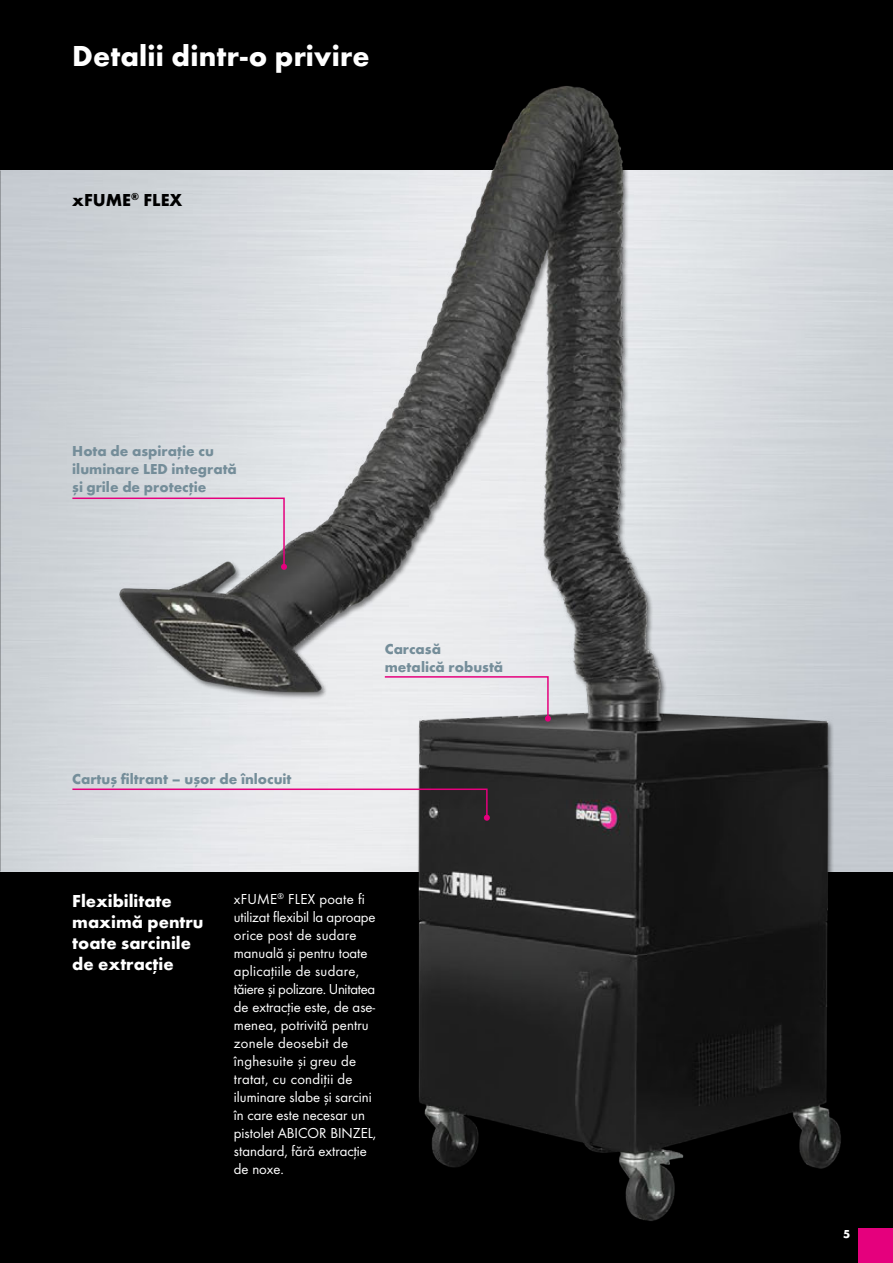
<style>
.page{position:relative;width:893px;height:1263px;background:#000}
.page>*{position:absolute;margin:0;border:0;box-sizing:border-box;transform-origin:0 0}
.t1{font:700 30px "Futura TOT";letter-spacing:.005em;color:#fff}
.t2{font:700 18px/21px "Futura TOT";color:#fff}
.t3{font:700 18px "Futura TOT";color:#000}
.t4{font:15px/18px "Futura TOT Boo";color:#fff}
.t5{font:700 15px/18px "Futura TOT";color:#748d99}
.t6{font:700 12px "Futura TOT";color:#fff}
</style>
<div class="page">
<div style="left:859px;top:1229px;width:34px;height:34px;background:#e5007d"></div>
<img style="left:1px;top:170px;width:892px;height:702px">
<img style="left:0;top:170px;width:1px;height:702px">
<img style="left:109px;top:86px;width:750px;height:1151px">
<svg style="left:71px;top:497px;width:216px;height:73px"></svg>
<svg style="left:383px;top:675px;width:168px;height:47px"></svg>
<svg style="left:71px;top:788px;width:419px;height:33px"></svg>
<h1 class="t1" style="left:72px;top:38px;width:299px">Detalii dintr-o privire</h1>
<p class="t3" style="left:72px;top:188px;width:112px">xFUME<sup>®</sup> FLEX</p>
<p class="t5" style="left:72px;top:442px;width:166px">Hota de aspiraţie cu iluminare LED integrată și grile de protecţie</p>
<p class="t5" style="left:72px;top:769px;width:221px">Cartuș filtrant – ușor de înlocuit</p>
<p class="t5" style="left:385px;top:640px;width:120px">Carcasă metalică robustă</p>
<p class="t2" style="left:72px;top:890px;width:133px">Flexibilitate maximă pentru toate sarcinile de extracţie</p>
<p class="t4" style="left:234px;top:890px;width:144px">xFUME<sup>®</sup> FLEX poate fi utilizat flexibil la aproape orice post de sudare manuală și pentru toate aplicaţiile de sudare, tăiere și polizare. Unitatea de extracţie este, de ase&shy;menea, potrivită pentru zonele deosebit de înghesuite și greu de tratat, cu condiţii de iluminare slabe și sarcini în care este necesar un pistolet ABICOR BINZEL, standard, fără extracţie de noxe.</p>
<p class="t6" style="left:843px;top:1227px;width:9px">5</p>
</div>
